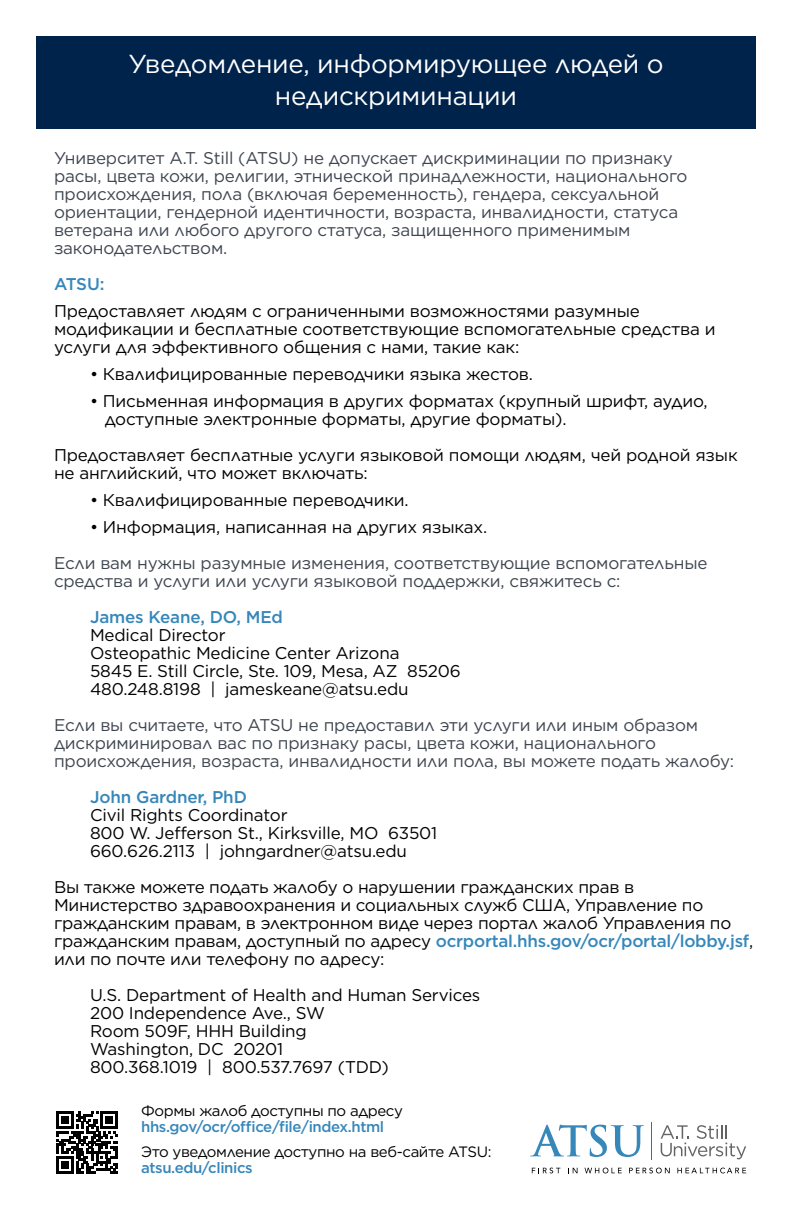
<style>
.page{position:relative;width:792px;height:1224px;background:#fff}
.page>*{position:absolute;margin:0;border:0;box-sizing:border-box;transform-origin:0 0}
.t1{font:26px/32px "Gotham";letter-spacing:-.01em;color:#fff;text-align:center}
.t2{font:17px/18px "Gotham";letter-spacing:-.01em;color:#000}
.t3{font:17px/18px "Gotham";letter-spacing:-.01em;color:#3f454f}
.t4{font:500 17px "Gotham";letter-spacing:-.01em;color:#3687ba}
.t5{font:15px "Gotham";letter-spacing:-.025em;color:#000}
.t6{font:500 15px "Gotham";letter-spacing:-.025em;color:#3687ba}
.s1{font-weight:500;color:#3687ba}
</style>
<div class="page">
<div style="left:36px;top:36px;width:720px;height:92px;background:#00234b"></div>
<svg style="left:530px;top:1125px;width:114px;height:32px"></svg>
<svg style="left:661px;top:1125px;width:85px;height:34px"></svg>
<hr style="left:651px;top:1122px;width:1px;height:37px;background:#636466">
<svg style="left:532px;top:1168px;width:28px;height:5px"></svg>
<svg style="left:568px;top:1168px;width:10px;height:5px"></svg>
<svg style="left:585px;top:1168px;width:37px;height:5px"></svg>
<svg style="left:629px;top:1168px;width:41px;height:5px"></svg>
<svg style="left:677px;top:1168px;width:69px;height:5px"></svg>
<svg style="left:56px;top:1112px;width:62px;height:61px"></svg>
<div style="left:61px;top:1161px;width:8px;height:8px;background:#000"></div>
<h1 class="t1" style="left:128px;top:48px;width:537px">Уведомление, информирующее людей о недискриминации</h1>
<p class="t3" style="left:54px;top:149px;width:635px">Университет A.T. Still (ATSU) не допускает дискриминации по признаку расы, цвета кожи, религии, этнической принадлежности, национального происхождения, пола (включая беременность), гендера, сексуальной ориентации, гендерной идентичности, возраста, инвалидности, статуса ветерана или любого другого статуса, защищенного применимым законодательством.</p>
<p class="t4" style="left:54px;top:273px;width:52px">ATSU:</p>
<p class="t2" style="left:54px;top:302px;width:663px">Предоставляет людям с ограниченными возможностями разумные модификации и бесплатные соответствующие вспомогательные средства и услуги для эффективного общения с нами, такие как:</p>
<p class="t2" style="left:90px;top:365px;width:445px">• Квалифицированные переводчики языка жестов.</p>
<p class="t2" style="left:105px;top:392px;width:604px;text-indent:-15px">• Письменная информация в других форматах (крупный шрифт, аудио, доступные электронные форматы, другие форматы).</p>
<p class="t2" style="left:54px;top:446px;width:685px">Предоставляет бесплатные услуги языковой помощи людям, чей родной язык не английский, что может включать:</p>
<p class="t2" style="left:90px;top:491px;width:320px">• Квалифицированные переводчики.</p>
<p class="t2" style="left:90px;top:518px;width:399px">• Информация, написанная на других языках.</p>
<p class="t3" style="left:54px;top:554px;width:655px">Если вам нужны разумные изменения, соответствующие вспомогательные средства и услуги или услуги языковой поддержки, свяжитесь с:</p>
<p class="t4" style="left:90px;top:606px;width:194px">James Keane, DO, MEd</p>
<p class="t2" style="left:90px;top:626px;width:372px">Medical Director<br>Osteopathic Medicine Center Arizona<br>5845 E. Still Circle, Ste. 109, Mesa, AZ 85206<br>480.248.8198 | jameskeane@atsu.edu</p>
<p class="t3" style="left:54px;top:716px;width:682px">Если вы считаете, что ATSU не предоставил эти услуги или иным образом дискриминировал вас по признаку расы, цвета кожи, национального происхождения, возраста, инвалидности или пола, вы можете подать жалобу:</p>
<p class="t4" style="left:90px;top:786px;width:158px">John Gardner, PhD</p>
<p class="t2" style="left:90px;top:806px;width:349px">Civil Rights Coordinator<br>800 W. Jefferson St., Kirksville, MO 63501<br>660.626.2113 | johngardner@atsu.edu</p>
<p class="t2" style="left:54px;top:878px;width:701px">Вы также можете подать жалобу о нарушении гражданских прав в Министерство здравоохранения и социальных служб США, Управление по гражданским правам, в электронном виде через портал жалоб Управления по гражданским правам, доступный по адресу <span class="s1">ocrportal.hhs.gov/ocr/portal/lobby.jsf</span>, или по почте или телефону по адресу:</p>
<p class="t2" style="left:90px;top:986px;width:392px">U.S. Department of Health and Human Services<br>200 Independence Ave., SW<br>Room 509F, HHH Building<br>Washington, DC 20201<br>800.368.1019 | 800.537.7697 (TDD)</p>
<p class="t5" style="left:141px;top:1101px;width:263px">Формы жалоб доступны по адресу</p>
<p class="t6" style="left:141px;top:1117px;width:245px">hhs.gov/ocr/office/file/index.html</p>
<p class="t5" style="left:141px;top:1142px;width:352px">Это уведомление доступно на веб-сайте ATSU:</p>
<p class="t6" style="left:141px;top:1158px;width:113px">atsu.edu/clinics</p>
</div>
